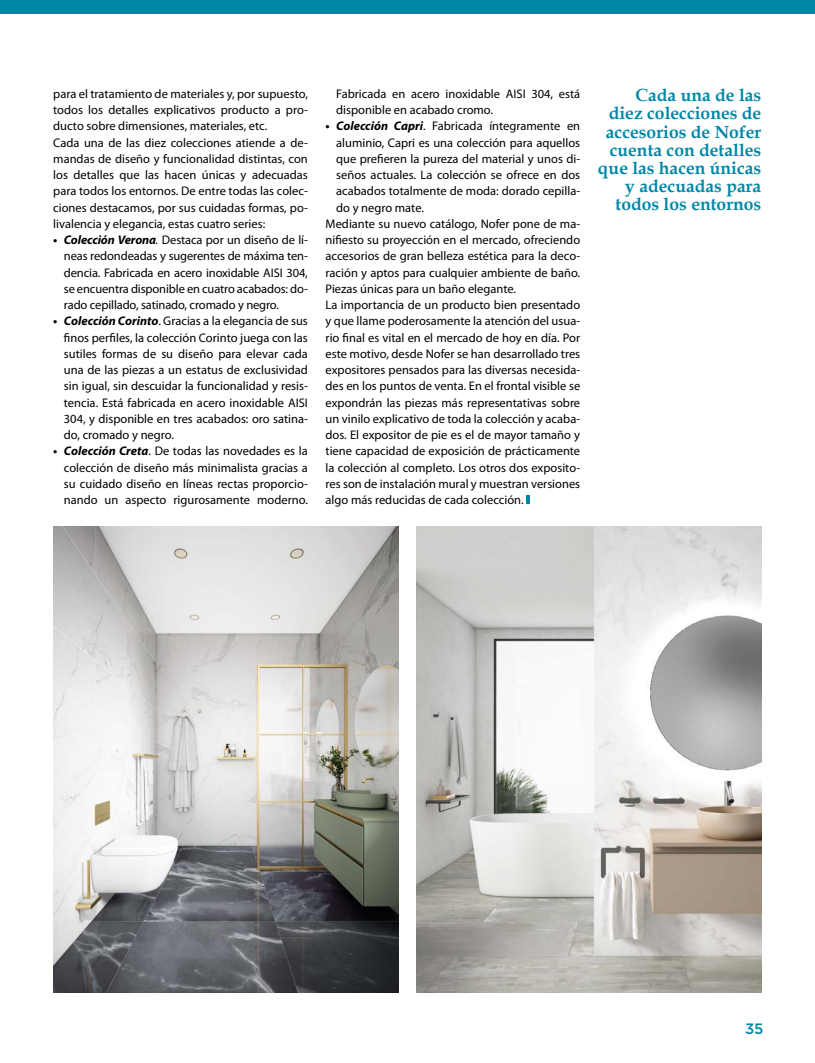
<style>
.page{position:relative;width:815px;height:1063px;background:#fff}
.page>*{position:absolute;margin:0;border:0;box-sizing:border-box;transform-origin:0 0}
.t1{font:700 17.5px/18.1px "Book Antiqua";color:#0087a8;text-align:right}
.t2{font:500 15px "Gotham";color:#0087a8}
.t3{font:12.5px/16.2px "Myriad Pro";color:#000;text-align:justify}
.s1{font-weight:700;font-style:italic}
.s2{font-style:italic}
</style>
<div class="page">
<div style="left:0;top:0;width:815px;height:14px;background:#0087a8"></div>
<svg style="left:526px;top:496px;width:4px;height:8px"></svg>
<img style="left:54px;top:527px;width:345px;height:465px">
<img style="left:416px;top:527px;width:345px;height:465px">
<p class="t3" style="left:53px;top:85px;width:256px;text-align:left">para el tratamiento de materiales y, por supuesto, todos los detalles explicativos producto a pro&shy;ducto sobre dimensiones, materiales, etc.<br>Cada una de las diez colecciones atiende a de&shy;mandas de diseño y funcionalidad distintas, con los detalles que las hacen únicas y adecuadas para todos los entornos. De entre todas las colec&shy;ciones destacamos, por sus cuidadas formas, po&shy;livalencia y elegancia, estas cuatro series:</p>
<p class="t3" style="left:64px;top:232px;width:246px;text-indent:-11px"><span class="s1">• Colección Verona</span><span class="s2">.</span> Destaca por un diseño de lí&shy;neas redondeadas y sugerentes de máxima ten&shy;dencia. Fabricada en acero inoxidable AISI 304, se encuentra disponible en cuatro acabados: do&shy;rado cepillado, satinado, cromado y negro.</p>
<p class="t3" style="left:64px;top:313px;width:246px;text-indent:-11px"><span class="s1">• Colección Corinto</span>. Gracias a la elegancia de sus finos perfiles, la colección Corinto juega con las sutiles formas de su diseño para elevar cada una de las piezas a un estatus de exclusividad sin igual, sin descuidar la funcionalidad y resis&shy;tencia. Está fabricada en acero inoxidable AISI 304, y disponible en tres acabados: oro satina&shy;do, cromado y negro.</p>
<p class="t3" style="left:64px;top:443px;width:246px;text-indent:-11px"><span class="s1">• Colección Creta</span>. De todas las novedades es la colección de diseño más minimalista gracias a su cuidado diseño en líneas rectas proporcio&shy;nando un aspecto rigurosamente moderno.</p>
<p class="t3" style="left:336px;top:85px;width:246px">Fabricada en acero inoxidable AISI 304, está disponible en acabado cromo.</p>
<p class="t3" style="left:326px;top:118px;width:256px"><span class="s1">• Colección Capri</span>. Fabricada íntegramente en</p>
<p class="t3" style="left:336px;top:134px;width:246px">aluminio, Capri es una colección para aquellos</p>
<p class="t3" style="left:336px;top:150px;width:246px">que prefieren la pureza del material y unos di-</p>
<p class="t3" style="left:336px;top:167px;width:246px">seños actuales. La colección se ofrece en dos</p>
<p class="t3" style="left:336px;top:183px;width:246px">acabados totalmente de moda: dorado cepilla-</p>
<p class="t3" style="left:336px;top:199px;width:89px">do y negro mate.</p>
<p class="t3" style="left:326px;top:215px;width:256px">Mediante su nuevo catálogo, Nofer pone de ma-</p>
<p class="t3" style="left:326px;top:232px;width:256px">nifiesto su proyección en el mercado, ofreciendo</p>
<p class="t3" style="left:326px;top:248px;width:256px">accesorios de gran belleza estética para la deco-</p>
<p class="t3" style="left:326px;top:264px;width:256px">ración y aptos para cualquier ambiente de baño.</p>
<p class="t3" style="left:326px;top:280px;width:192px">Piezas únicas para un baño elegante.</p>
<p class="t3" style="left:326px;top:297px;width:256px">La importancia de un producto bien presentado</p>
<p class="t3" style="left:326px;top:313px;width:256px">y que llame poderosamente la atención del usua-</p>
<p class="t3" style="left:326px;top:329px;width:256px">rio final es vital en el mercado de hoy en día. Por</p>
<p class="t3" style="left:326px;top:345px;width:256px">este motivo, desde Nofer se han desarrollado tres</p>
<p class="t3" style="left:326px;top:362px;width:256px">expositores pensados para las diversas necesida-</p>
<p class="t3" style="left:326px;top:378px;width:256px">des en los puntos de venta. En el frontal visible se</p>
<p class="t3" style="left:326px;top:394px;width:256px">expondrán las piezas más representativas sobre</p>
<p class="t3" style="left:326px;top:410px;width:256px">un vinilo explicativo de toda la colección y acaba-</p>
<p class="t3" style="left:326px;top:427px;width:256px">dos. El expositor de pie es el de mayor tamaño y</p>
<p class="t3" style="left:326px;top:443px;width:256px">tiene capacidad de exposición de prácticamente</p>
<p class="t3" style="left:326px;top:459px;width:256px">la colección al completo. Los otros dos exposito-</p>
<p class="t3" style="left:326px;top:475px;width:256px">res son de instalación mural y muestran versiones</p>
<p class="t3" style="left:326px;top:492px;width:200px">algo más reducidas de cada colección.</p>
<h1 class="t1" style="left:598px;top:86px;width:165px">Cada una de las diez colecciones de accesorios de Nofer cuenta con detalles que las hacen únicas y adecuadas para todos los entornos</h1>
<p class="t2" style="left:745px;top:1018px;width:20px">35</p>
</div>
